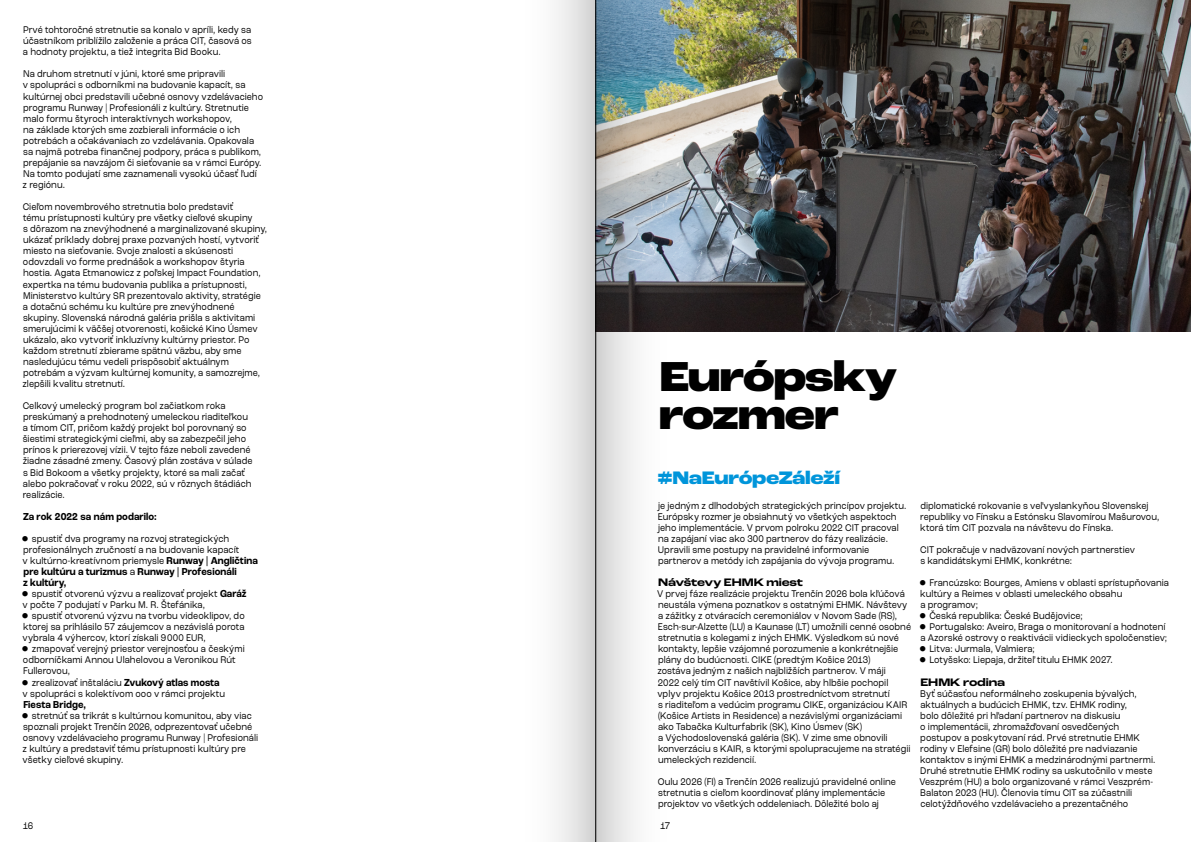
<style>
.page{position:relative;width:1191px;height:842px;background:#fff}
.page>*{position:absolute;margin:0;border:0;box-sizing:border-box;transform-origin:0 0}
.t1{font:800 expanded 44px/38.7px "Roc Grotesk";letter-spacing:-.04em;color:#000;scale:.96 1}
.t2{font:800 expanded 19px "Roc Grotesk";letter-spacing:-.02em;color:#0095da;scale:.96 1}
.t3{font:700 expanded 11.4px "Roc Grotesk";letter-spacing:-.01em;color:#000;scale:.96 1}
.t4{font:700 10.6px/11.1px "Roc Grotesk";letter-spacing:.01em;color:#000;scale:.9 1}
.t5{font:10.2px/11.1px "Roc Grotesk";letter-spacing:.005em;color:#000;scale:.88 1}
.s1{font-family:"bidbookind";font-size:13.2px}
.s2{font-weight:700;font-size:10.6px}
.s3{font-weight:400}
.s4{font-weight:700;font-size:10.7px}
</style>
<div class="page">
<img style="left:680px;top:0;width:511px;height:331px">
<div style="left:510px;top:0;width:85px;height:842px;background:linear-gradient(to right,#fff,#dadada)"></div>
<svg style="left:596px;top:0;width:84px;height:842px"></svg>
<hr style="left:595px;top:0;width:1px;height:842px;background:#000">
<p class="t5" style="left:23px;top:24px;width:262px;text-align:justify">Prvé tohtoročné stretnutie sa konalo v apríli, kedy sa účastníkom priblížilo založenie a práca CIT, časová os a hodnoty projektu, a tiež integrita Bid Booku.</p>
<p class="t5" style="left:23px;top:68px;width:275px">Na druhom stretnutí v júni, ktoré sme pripravili<br>v spolupráci s odborníkmi na budovanie kapacít, sa kultúrnej obci predstavili učebné osnovy vzdelávacieho programu Runway | Profesionáli z kultúry. Stretnutie malo formu štyroch interaktívnych workshopov,<br>na základe ktorých sme zozbierali informácie o ich potrebách a očakávaniach zo vzdelávania. Opakovala sa najmä potreba finančnej podpory, práca s publikom, prepájanie sa navzájom či sieťovanie sa v rámci Európy.<br>Na tomto podujatí sme zaznamenali vysokú účasť ľudí z regiónu.</p>
<p class="t5" style="left:23px;top:201px;width:279px">Cieľom novembrového stretnutia bolo predstaviť<br>tému prístupnosti kultúry pre všetky cieľové skupiny<br>s dôrazom na znevýhodnené a marginalizované skupiny, ukázať príklady dobrej praxe pozvaných hostí, vytvoriť miesto na sieťovanie. Svoje znalosti a skúsenosti odovzdali vo forme prednášok a workshopov štyria hostia. Agata Etmanowicz z poľskej Impact Foundation, expertka na tému budovania publika a prístupnosti, Ministerstvo kultúry SR prezentovalo aktivity, stratégie a dotačnú schému ku kultúre pre znevýhodnené skupiny. Slovenská národná galéria prišla s aktivitami smerujúcimi k väčšej otvorenosti, košické Kino Úsmev ukázalo, ako vytvoriť inkluzívny kultúrny priestor. Po každom stretnutí zbierame spätnú väzbu, aby sme nasledujúcu tému vedeli prispôsobiť aktuálnym potrebám a výzvam kultúrnej komunity, a samozrejme, zlepšili kvalitu stretnutí.</p>
<p class="t5" style="left:23px;top:400px;width:263px">Celkový umelecký program bol začiatkom roka preskúmaný a prehodnotený umeleckou riaditeľkou a tímom CIT, pričom každý projekt bol porovnaný so šiestimi strategickými cieľmi, aby sa zabezpečil jeho prínos k prierezovej vízii. V tejto fáze neboli zavedené žiadne zásadné zmeny. Časový plán zostáva v súlade s Bid Bokoom a všetky projekty, ktoré sa mali začať alebo pokračovať v roku 2022, sú v rôznych štádiách realizácie.</p>
<p class="t4" style="left:23px;top:511px;width:150px">Za rok 2022 sa nám podarilo:</p>
<p class="t5" style="left:23px;top:533px;width:269px"><span class="s1">•</span> spustiť dva programy na rozvoj strategických profesionálnych zručností a na budovanie kapacít<br>v kultúrno-kreatívnom priemysle <span class="s2">Runway | Angličtina</span></p>
<p class="t4" style="left:23px;top:566px;width:239px">pre kultúru a turizmus <span class="s3">a</span> Runway | Profesionáli z kultúry,</p>
<p class="t5" style="left:23px;top:588px;width:256px"><span class="s1">•</span> spustiť otvorenú výzvu a realizovať projekt <span class="s4">Garáž </span>v počte 7 podujatí v Parku M. R. Štefánika,</p>
<p class="t5" style="left:23px;top:610px;width:254px;text-align:justify"><span class="s1">•</span> spustiť otvorenú výzvu na tvorbu videoklipov, do ktorej sa prihlásilo 57 záujemcov a nezávislá porota vybrala 4 výhercov, ktorí získali 9000 EUR,</p>
<p class="t5" style="left:23px;top:643px;width:253px"><span class="s1">•</span> zmapovať verejný priestor verejnosťou a českými odborníčkami Annou Ulahelovou a Veronikou Rút<br>Fullerovou,</p>
<p class="t5" style="left:23px;top:677px;width:231px"><span class="s1">•</span> zrealizovať inštaláciu <span class="s4">Zvukový atlas mosta </span>v spolupráci s kolektívom ooo v rámci projektu</p>
<p class="t4" style="left:23px;top:699px;width:71px">Fiesta Bridge,</p>
<p class="t5" style="left:23px;top:710px;width:269px"><span class="s1">•</span> stretnúť sa trikrát s kultúrnou komunitou, aby viac spoznali projekt Trenčín 2026, odprezentovať učebné osnovy vzdelávacieho programu Runway | Profesionáli z kultúry a predstaviť tému prístupnosti kultúry pre všetky cieľové skupiny.</p>
<h1 class="t1" style="left:659px;top:359px;width:250px">Európsky rozmer</h1>
<h2 class="t2" style="left:658px;top:466px;width:191px">#NaEurópeZáleží</h2>
<p class="t5" style="left:658px;top:500px;width:284px">je jedným z dlhodobých strategických princípov projektu.<br>Európsky rozmer je obsiahnutý vo všetkých aspektoch jeho implementácie. V prvom polroku 2022 CIT pracoval na zapájaní viac ako 300 partnerov do fázy realizácie.<br>Upravili sme postupy na pravidelné informovanie partnerov a metódy ich zapájania do vývoja programu.</p>
<p class="t3" style="left:658px;top:575px;width:153px">Návštevy EHMK miest</p>
<p class="t5" style="left:657px;top:588px;width:290px">V prvej fáze realizácie projektu Trenčín 2026 bola kľúčová neustála výmena poznatkov s ostatnými EHMK. Návštevy a zážitky z otváracích ceremoniálov v Novom Sade (RS), Esch-sur-Alzette (LU) a Kaunase (LT) umožnili cenné osobné stretnutia s kolegami z iných EHMK. Výsledkom sú nové kontakty, lepšie vzájomné porozumenie a konkrétnejšie plány do budúcnosti. CIKE (predtým Košice 2013)<br>zostáva jedným z našich najbližších partnerov. V máji<br>2022 celý tím CIT navštívil Košice, aby hlbšie pochopil vplyv projektu Košice 2013 prostredníctvom stretnutí<br>s riaditeľom a vedúcim programu CIKE, organizáciou KAIR (Košice Artists in Residence) a nezávislými organizáciami ako Tabačka Kulturfabrik (SK), Kino Úsmev (SK)<br>a Východoslovenská galéria (SK). V zime sme obnovili konverzáciu s KAIR, s ktorými spolupracujeme na stratégii umeleckých rezidencií.</p>
<p class="t5" style="left:658px;top:776px;width:272px">Oulu 2026 (FI) a Trenčín 2026 realizujú pravidelné online stretnutia s cieľom koordinovať plány implementácie projektov vo všetkých oddeleniach. Dôležité bolo aj</p>
<p class="t5" style="left:23px;top:820px;width:14px">16</p>
<p class="t5" style="left:660px;top:820px;width:13px">17</p>
<p class="t5" style="left:920px;top:500px;width:273px">diplomatické rokovanie s veľvyslankyňou Slovenskej republiky vo Fínsku a Estónsku Slavomírou Mašurovou, ktorá tím CIT pozvala na návštevu do Fínska.</p>
<p class="t5" style="left:920px;top:544px;width:246px">CIT pokračuje v nadväzovaní nových partnerstiev s kandidátskymi EHMK, konkrétne:</p>
<p class="t5" style="left:920px;top:577px;width:284px"><span class="s1">•</span> Francúzsko: Bourges, Amiens v oblasti sprístupňovania kultúry a Reimes v oblasti umeleckého obsahu<br>a programov;</p>
<p class="t5" style="left:921px;top:610px;width:185px"><span class="s1">•</span> Česká republika: České Budějovice;</p>
<p class="t5" style="left:920px;top:621px;width:282px"><span class="s1">•</span> Portugalsko: Aveiro, Braga o monitorovaní a hodnotení a Azorské ostrovy o reaktivácii vidieckych spoločenstiev;</p>
<p class="t5" style="left:921px;top:643px;width:130px"><span class="s1">•</span> Litva: Jurmala, Valmiera;</p>
<p class="t5" style="left:921px;top:654px;width:219px"><span class="s1">•</span> Lotyšsko: Liepaja, držiteľ titulu EHMK 2027.</p>
<p class="t3" style="left:920px;top:675px;width:90px">EHMK rodina</p>
<p class="t5" style="left:919px;top:688px;width:269px">Byť súčasťou neformálneho zoskupenia bývalých, aktuálnych a budúcich EHMK, tzv. EHMK rodiny,<br>bolo dôležité pri hľadaní partnerov na diskusiu<br>o implementácii, zhromažďovaní osvedčených postupov a poskytovaní rád. Prvé stretnutie EHMK rodiny v Elefsine (GR) bolo dôležité pre nadviazanie kontaktov s inými EHMK a medzinárodnými partnermi.<br>Druhé stretnutie EHMK rodiny sa uskutočnilo v meste Veszprém (HU) a bolo organizované v rámci Veszprém-Balaton 2023 (HU). Členovia tímu CIT sa zúčastnili celotýždňového vzdelávacieho a prezentačného</p>
</div>
